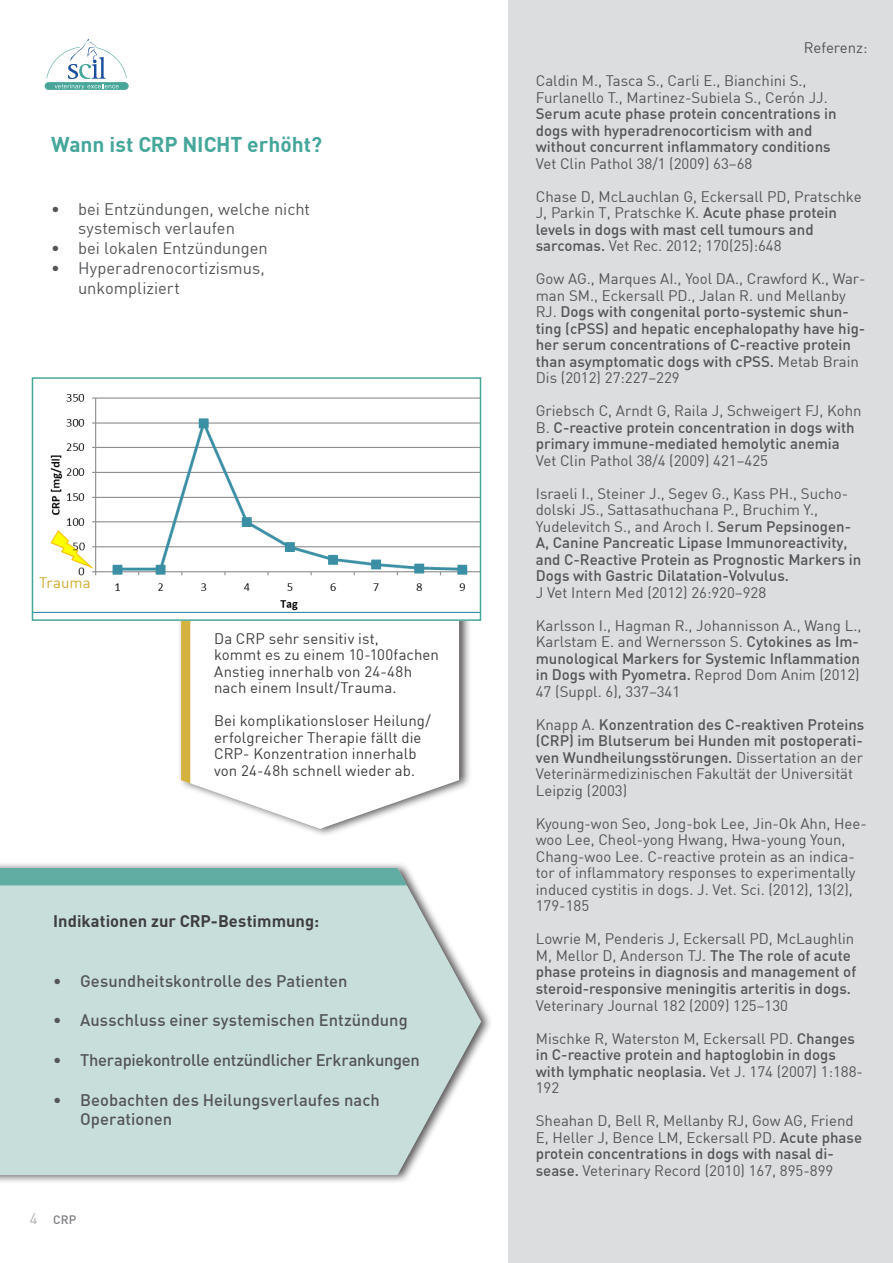
<style>
.page{position:relative;width:893px;height:1263px;background:#fff}
.page>*{position:absolute;margin:0;border:0;box-sizing:border-box;transform-origin:0 0}
.Subline_bold_mint{font:700 21px "DIN";color:#45a69a}
.t1{font:500 16.5px/19.8px "DIN";color:#545557}
.t2{font:16.5px/19.8px "DIN";color:#545557}
.Subline_bold_mint-2{font:700 16.5px "DIN";letter-spacing:.005em;color:#3e3e3f}
.Fließtext{font:500 15px/16.5px "DIN";color:#545557}
.Fließtext-2{font:15px/16.5px "DIN";color:#545557}
.t3{font:15px/16.5px "DIN";letter-spacing:.005em;color:#3e3e3f}
.t4{font:15px "DIN";letter-spacing:.005em;color:#cfab2b}
.Headline{font:500 12px "DIN";color:#7a7c7f}
.s1{font-weight:300;font-size:15px;color:#939598}
.s2{font-weight:400}
.s3{font-weight:500}
</style>
<div class="page">
<div style="left:177px;top:517px;width:294px;height:320px;background:#231f20;opacity:.75"></div>
<svg style="left:181px;top:621px;width:278px;height:208px"></svg>
<svg style="left:181px;top:621px;width:9px;height:162px"></svg>
<div style="left:0;top:861px;width:493px;height:323px;background:#231f20;opacity:.75"></div>
<svg style="left:0;top:868px;width:481px;height:307px;background:#cadfdc"></svg>
<div style="left:0;top:868px;width:407px;height:17px;background:#61ada3"></div>
<div style="left:32px;top:378px;width:448px;height:242px;background:#fff"></div>
<img style="left:35px;top:394px;width:443px;height:219px">
<div style="left:32px;top:377px;width:449px;height:244px;border:2px solid #45a69a"></div>
<svg style="left:46px;top:522px;width:49px;height:59px"></svg>
<div style="left:508px;top:0;width:385px;height:1263px;background:#dcdddf"></div>
<svg style="left:45px;top:39px;width:84px;height:51px"></svg>
<p class="Subline_bold_mint" style="left:51px;top:130px;width:273px">Wann ist CRP NICHT erhöht?</p>
<p class="t2" style="left:78px;top:198px;width:234px;text-indent:-27px">• bei Entzündungen, welche nicht systemisch verlaufen</p>
<p class="t2" style="left:51px;top:238px;width:218px">• bei lokalen Entzündungen</p>
<p class="t2" style="left:78px;top:258px;width:188px;text-indent:-27px">• Hyperadrenocortizismus, unkompliziert</p>
<p class="t4" style="left:39px;top:573px;width:53px">Trauma</p>
<p class="t3" style="left:214px;top:630px;width:226px">Da CRP sehr sensitiv ist,<br>kommt es zu einem 10-100fachen<br>Anstieg innerhalb von 24-48h nach einem Insult/Trauma.</p>
<p class="t3" style="left:214px;top:712px;width:218px">Bei komplikationsloser Heilung/ erfolgreicher Therapie fällt die<br>CRP- Konzentration innerhalb von 24-48h schnell wieder ab.</p>
<p class="Subline_bold_mint-2" style="left:53px;top:911px;width:268px">Indikationen zur CRP-Bestimmung:</p>
<p class="t1" style="left:53px;top:970px;width:296px">• Gesundheitskontrolle des Patienten</p>
<p class="t1" style="left:53px;top:1010px;width:356px">• Ausschluss einer systemischen Entzündung</p>
<p class="t1" style="left:53px;top:1050px;width:368px">• Therapiekontrolle entzündlicher Erkrankungen</p>
<p class="t1" style="left:80px;top:1089px;width:301px;text-indent:-27px">• Beobachten des Heilungsverlaufes nach<br>Operationen</p>
<p class="Headline" style="left:30px;top:1212px;width:48px"><span class="s1">4</span> CRP</p>
<p class="Fließtext-2" style="left:804px;top:39px;width:65px">Referenz:</p>
<p class="Fließtext" style="left:536px;top:72px;width:302px"><span class="s2">Caldin M., Tasca S., Carli E., Bianchini S., Furlanello T., Martinez-Subiela S., Cerón JJ.<br></span>Serum acute phase protein concentrations in dogs with hyperadrenocorticism with and without concurrent inflammatory conditions <span class="s2">Vet Clin Pathol 38/1 (2009) 63–68</span></p>
<p class="Fließtext-2" style="left:536px;top:188px;width:327px">Chase D, McLauchlan G, Eckersall PD, Pratschke J, Parkin T, Pratschke K. <span class="s3">Acute phase protein levels in dogs with mast cell tumours and sarcomas.</span> Vet Rec. 2012; 170(25):648</p>
<p class="Fließtext" style="left:536px;top:270px;width:331px"><span class="s2">Gow AG., Marques AI., Yool DA., Crawford K., War&shy;man SM., Eckersall PD., Jalan R. und Mellanby RJ.</span> Dogs with congenital porto-systemic shun&shy;ting (cPSS) and hepatic encephalopathy have hig&shy;her serum concentrations of C-reactive protein than asymptomatic dogs with cPSS. <span class="s2">Metab Brain Dis (2012) 27:227–229</span></p>
<p class="Fließtext" style="left:536px;top:402px;width:327px"><span class="s2">Griebsch C, Arndt G, Raila J, Schweigert FJ, Kohn<br>B.</span> C-reactive protein concentration in dogs with primary immune-mediated hemolytic anemia</p>
<p class="Fließtext-2" style="left:536px;top:452px;width:234px">Vet Clin Pathol 38/4 (2009) 421–425</p>
<p class="Fließtext-2" style="left:536px;top:485px;width:314px">Israeli I., Steiner J., Segev G., Kass PH., Sucho&shy;dolski JS., Sattasathuchana P., Bruchim Y.,</p>
<p class="Fließtext" style="left:536px;top:518px;width:327px"><span class="s2">Yudelevitch S., and Aroch I.</span> Serum Pepsinogen-A, Canine Pancreatic Lipase Immunoreactivity, and C-Reactive Protein as Prognostic Markers in Dogs with Gastric Dilatation-Volvulus.<br><span class="s2">J Vet Intern Med (2012) 26:920–928</span></p>
<p class="Fließtext-2" style="left:536px;top:617px;width:327px">Karlsson I., Hagman R., Johannisson A., Wang L., Karlstam E. and Wernersson S. <span class="s3">Cytokines as Im&shy;munological Markers for Systemic Inflammation in Dogs with Pyometra.</span> Reprod Dom Anim (2012)<br>47 (Suppl. 6), 337–341</p>
<p class="Fließtext" style="left:536px;top:716px;width:330px"><span class="s2">Knapp A.</span> Konzentration des C-reaktiven Proteins (CRP) im Blutserum bei Hunden mit postoperati&shy;ven Wundheilungsstörungen. <span class="s2">Dissertation an der Veterinärmedizinischen Fakultät der Universität Leipzig (2003)</span></p>
<p class="Fließtext-2" style="left:536px;top:815px;width:333px">Kyoung-won Seo, Jong-bok Lee, Jin-Ok Ahn, Hee&shy;woo Lee, Cheol-yong Hwang, Hwa-young Youn,</p>
<p class="Fließtext-2" style="left:536px;top:848px;width:321px">Chang-woo Lee. C-reactive protein as an indica&shy;tor of inflammatory responses to experimentally induced cystitis in dogs. J. Vet. Sci. (2012), 13(2), 179-185</p>
<p class="Fließtext" style="left:536px;top:930px;width:322px"><span class="s2">Lowrie M, Penderis J, Eckersall PD, McLaughlin M, Mellor D, Anderson TJ.</span> The The role of acute phase proteins in diagnosis and management of steroid-responsive meningitis arteritis in dogs.<br><span class="s2">Veterinary Journal 182 (2009) 125–130</span></p>
<p class="Fließtext" style="left:536px;top:1029px;width:329px"><span class="s2">Mischke R, Waterston M, Eckersall PD.</span> Changes in C-reactive protein and haptoglobin in dogs with lymphatic neoplasia. <span class="s2">Vet J. 174 (2007) 1:188- 192</span></p>
<p class="Fließtext-2" style="left:536px;top:1112px;width:328px">Sheahan D, Bell R, Mellanby RJ, Gow AG, Friend E, Heller J, Bence LM, Eckersall PD. <span class="s3">Acute phase protein concentrations in dogs with nasal di&shy;sease.</span> Veterinary Record (2010) 167, 895-899</p>
</div>
